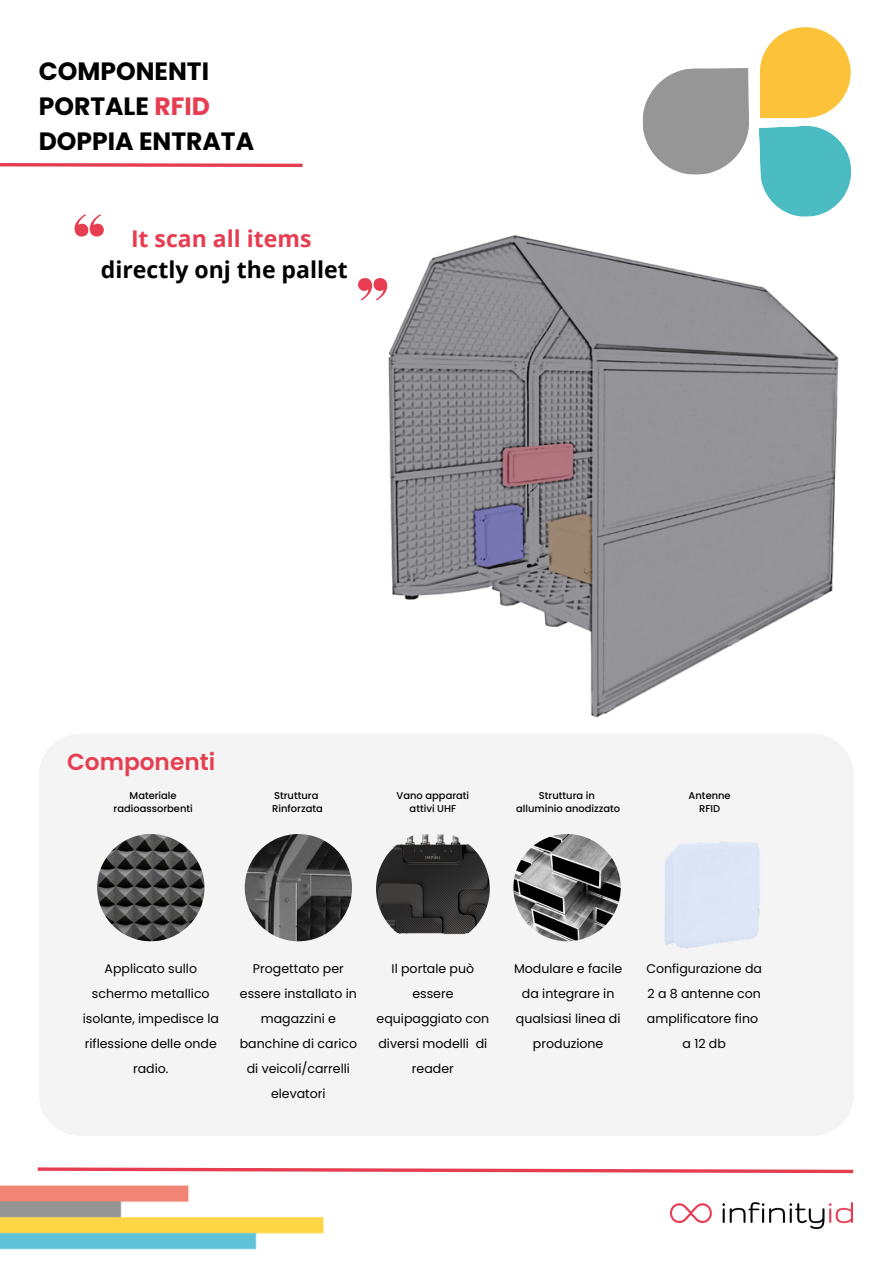
<style>
.page{position:relative;width:893px;height:1264px;background:#fff}
.page>*{position:absolute;margin:0;border:0;box-sizing:border-box;transform-origin:0 0}
.t1{font:700 25.05px "Poppins";color:#000}
.t2{font:600 23.25px "Poppins";color:#e63d51}
.t3{font:700 23.1px "Open Sans";color:#000}
.t4{font:700 23.1px "Open Sans";color:#e63d51}
.t5{font:12.6px/25px "Poppins";color:#000;text-align:center}
.t6{font:500 9.9px "Poppins";color:#000}
.s1{color:#e63d51}
</style>
<div class="page">
<svg style="left:37px;top:1167px;width:817px;height:7px"></svg>
<img style="left:670px;top:1202px;width:182px;height:26px">
<img style="left:0;top:1185px;width:324px;height:65px">
<svg style="left:0;top:163px;width:303px;height:4px"></svg>
<div style="left:39px;top:734px;width:814px;height:401px;background:#f4f4f4"></div>
<svg style="left:75px;top:214px;width:29px;height:22px"></svg>
<div style="left:759px;top:27px;width:91px;height:91px;background:#fcc33a;border-radius:50%"></div>
<div style="left:760px;top:69px;width:47px;height:49px;background:#fcc33a"></div>
<svg style="left:759px;top:126px;width:92px;height:80px;background:#60c4c9"></svg>
<svg style="left:642px;top:68px;width:107px;height:107px"></svg>
<img style="left:97px;top:834px;width:107px;height:107px;border-radius:50%">
<img style="left:245px;top:834px;width:107px;height:107px;border-radius:50%">
<img style="left:376px;top:831px;width:114px;height:114px;border-radius:50%">
<img style="left:513px;top:834px;width:107px;height:107px;border-radius:50%">
<img style="left:607px;top:803px;width:205px;height:205px;border-radius:50%">
<img style="left:336px;top:206px;width:517px;height:531px">
<p class="t1" style="left:39px;top:54px;width:172px">COMPONENTI</p>
<p class="t1" style="left:39px;top:89px;width:173px">PORTALE <span class="s1">RFID</span></p>
<p class="t1" style="left:39px;top:124px;width:217px">DOPPIA ENTRATA</p>
<p class="t4" style="left:131px;top:222px;width:182px">It scan all items</p>
<p class="t3" style="left:101px;top:253px;width:248px">directly onj the pallet</p>
<p class="t2" style="left:67px;top:745px;width:150px">Componenti</p>
<p class="t6" style="left:130px;top:788px;width:49px">Materiale</p>
<p class="t6" style="left:114px;top:801px;width:81px">radioassorbenti</p>
<p class="t6" style="left:274px;top:788px;width:46px">Struttura</p>
<p class="t6" style="left:272px;top:801px;width:52px">Rinforzata</p>
<p class="t6" style="left:396px;top:788px;width:74px">Vano apparati</p>
<p class="t6" style="left:409px;top:801px;width:48px">attivi UHF</p>
<p class="t6" style="left:539px;top:788px;width:57px">Struttura in</p>
<p class="t6" style="left:516px;top:801px;width:106px">alluminio anodizzato</p>
<p class="t6" style="left:688px;top:788px;width:44px">Antenne</p>
<p class="t6" style="left:699px;top:801px;width:22px">RFID</p>
<p class="t5" style="left:83px;top:955px;width:138px">Applicato sullo schermo metallico isolante, impedisce la riflessione delle onde radio.</p>
<p class="t5" style="left:240px;top:955px;width:119px">Progettato per essere installato in magazzini e banchine di carico di veicoli/carrelli elevatori</p>
<p class="t5" style="left:376px;top:955px;width:114px">Il portale può essere equipaggiato con diversi modelli di reader</p>
<p class="t5" style="left:514px;top:955px;width:110px">Modulare e facile da integrare in qualsiasi linea di produzione</p>
<p class="t5" style="left:646px;top:955px;width:117px">Configurazione da<br>2 a 8 antenne con amplificatore fino a 12 db</p>
</div>
